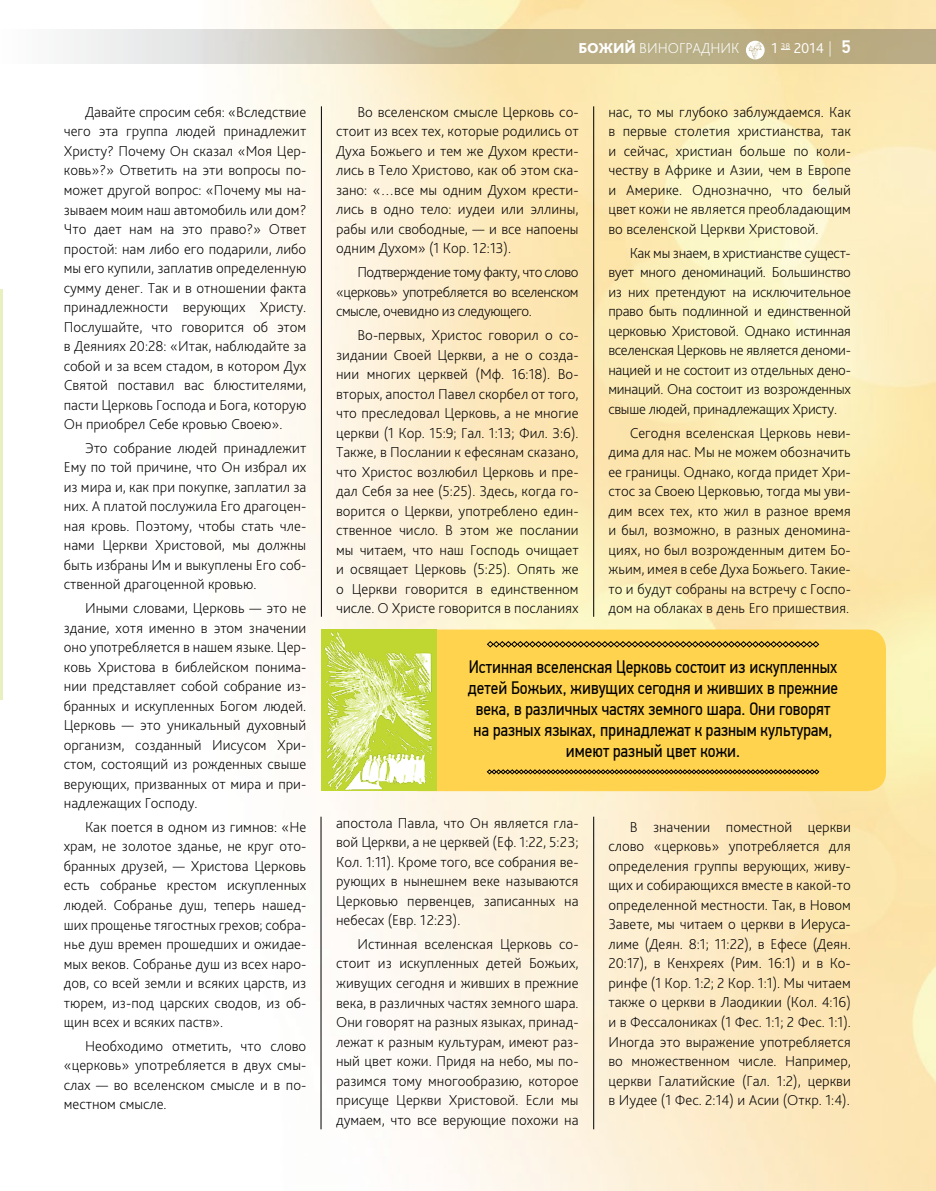
<style>
.page{position:relative;width:936px;height:1191px;background:#fff}
.page>*{position:absolute;margin:0;border:0;box-sizing:border-box;transform-origin:0 0}
.t1{font:18px/21px "PF Din Text Cond Pro";color:#000;text-align:center}
.t2{font:200 15px/19.5px "Bliss Pro";color:#000;text-align:justify}
.t3{font:200 15px "Bliss Pro";color:#fff}
.t4{font:300 15px "Bliss Pro";color:#fff}
.s1{font-weight:800}
.s2{font-weight:200}
.s3{font-family:"PF Din Text Pro";font-weight:500;font-size:18px}
</style>
<div class="page">
<img style="left:67px;top:0;width:868px;height:1191px">
<hr style="left:0;top:289px;width:3px;height:410px;background:#e9f0c0">
<hr style="left:593px;top:106px;width:1px;height:511px;background:#000">
<hr style="left:593px;top:816px;width:1px;height:313px;background:#000">
<hr style="left:321px;top:816px;width:1px;height:313px;background:#000">
<hr style="left:321px;top:106px;width:1px;height:511px;background:#000">
<div style="left:400px;top:629px;width:485px;height:162px;background:#ffd34d;border-radius:19px"></div>
<div style="left:321px;top:629px;width:115px;height:162px;background:#bfd730"></div>
<img style="left:324px;top:632px;width:108px;height:158px">
<svg style="left:487px;top:641px;width:332px;height:6px"></svg>
<svg style="left:487px;top:769px;width:332px;height:5px"></svg>
<svg style="left:67px;top:30px;width:868px;height:34px;background:#c7bea3"></svg>
<svg style="left:745px;top:41px;width:19px;height:18px"></svg>
<p class="t2" style="left:64px;top:102px;width:244px;text-indent:21px">Давайте спросим себя: «Вследствие чего эта группа людей принадлежит Христу? Почему Он сказал «Моя Цер&shy;ковь»?» Ответить на эти вопросы по&shy;может другой вопрос: «Почему мы на&shy;зываем моим наш автомобиль или дом?<br>Что дает нам на это право?» Ответ простой: нам либо его подарили, либо мы его купили, заплатив определенную сумму денег. Так и в отношении факта принадлежности верующих Христу.<br>Послушайте, что говорится об этом в Деяниях 20:28: «Итак, наблюдайте за собой и за всем стадом, в котором Дух Святой поставил вас блюстителями, пасти Церковь Господа и Бога, которую Он приобрел Себе кровью Своею».</p>
<p class="t2" style="left:64px;top:438px;width:244px;text-indent:21px">Это собрание людей принадлежит Ему по той причине, что Он избрал их из мира и, как при покупке, заплатил за них. А платой послужила Его драгоцен&shy;ная кровь. Поэтому, чтобы стать чле&shy;нами Церкви Христовой, мы должны быть избраны Им и выкуплены Его соб&shy;ственной драгоценной кровью.</p>
<p class="t2" style="left:64px;top:598px;width:244px;text-indent:21px">Иными словами, Церковь — это не здание, хотя именно в этом значении оно употребляется в нашем языке. Цер&shy;ковь Христова в библейском понима&shy;нии представляет собой собрание из&shy;бранных и искупленных Богом людей.<br>Церковь — это уникальный духовный организм, созданный Иисусом Хри&shy;стом, состоящий из рожденных свыше верующих, призванных от мира и при&shy;надлежащих Господу.</p>
<p class="t2" style="left:64px;top:817px;width:244px;text-indent:21px">Как поется в одном из гимнов: «Не храм, не золотое зданье, не круг ото&shy;бранных друзей, — Христова Церковь есть собранье крестом искупленных людей. Собранье душ, теперь нашед&shy;ших прощенье тягостных грехов; собра&shy;нье душ времен прошедших и ожидае&shy;мых веков. Собранье душ из всех наро&shy;дов, со всей земли и всяких царств, из тюрем, из-под царских сводов, из об&shy;щин всех и всяких паств».</p>
<p class="t2" style="left:64px;top:1035px;width:244px;text-indent:21px">Необходимо отметить, что слово «церковь» употребляется в двух смы&shy;слах — во вселенском смысле и в по&shy;местном смысле.</p>
<p class="t3" style="left:578px;top:39px;width:162px"><span class="s1">БОЖИЙ</span> ВИНОГРАДНИК</p>
<p class="t4" style="left:771px;top:39px;width:81px">1 <sup>38</sup> 2014 <span class="s2">|</span> <span class="s3">5</span></p>
<p class="t2" style="left:336px;top:102px;width:244px;text-indent:21px">Во вселенском смысле Церковь со&shy;стоит из всех тех, которые родились от Духа Божьего и тем же Духом крести&shy;лись в Тело Христово, как об этом ска&shy;зано: «…все мы одним Духом крести&shy;лись в одно тело: иудеи или эллины, рабы или свободные, — и все напоены одним Духом» (1 Кор. 12:13).</p>
<p class="t2" style="left:336px;top:262px;width:244px;text-indent:21px">Подтверждение тому факту, что слово «церковь» употребляется во вселенском смысле, очевидно из следующего.</p>
<p class="t2" style="left:336px;top:325px;width:244px;text-indent:21px">Во-первых, Христос говорил о со&shy;зидании Своей Церкви, а не о созда&shy;нии многих церквей (Мф. 16:18). Во&shy;вторых, апостол Павел скорбел от того, что преследовал Церковь, а не многие церкви (1 Кор. 15:9; Гал. 1:13; Фил. 3:6).<br>Также, в Послании к ефесянам сказано, что Христос возлюбил Церковь и пре&shy;дал Себя за нее (5:25). Здесь, когда го&shy;ворится о Церкви, употреблено един&shy;ственное число. В этом же послании мы читаем, что наш Господь очищает и освящает Церковь (5:25). Опять же о Церкви говорится в единственном числе. О Христе говорится в посланиях</p>
<p class="t2" style="left:608px;top:102px;width:244px">нас, то мы глубоко заблуждаемся. Как в первые столетия христианства, так и сейчас, христиан больше по коли&shy;честву в Африке и Азии, чем в Европе и Америке. Однозначно, что белый цвет кожи не является преобладающим во вселенской Церкви Христовой.</p>
<p class="t2" style="left:608px;top:243px;width:244px;text-indent:21px">Как мы знаем, в христианстве сущест&shy;вует много деноминаций. Большинство из них претендуют на исключительное право быть подлинной и единственной церковью Христовой. Однако истинная вселенская Церковь не является деноми&shy;нацией и не состоит из отдельных дено&shy;минаций. Она состоит из возрожденных свыше людей, принадлежащих Христу.</p>
<p class="t2" style="left:608px;top:422px;width:244px;text-indent:21px">Сегодня вселенская Церковь неви&shy;дима для нас. Мы не можем обозначить ее границы. Однако, когда придет Хри&shy;стос за Своею Церковью, тогда мы уви&shy;дим всех тех, кто жил в разное время и был, возможно, в разных деномина&shy;циях, но был возрожденным дитем Бо&shy;жьим, имея в себе Духа Божьего. Такие&shy;то и будут собраны на встречу с Госпо&shy;дом на облаках в день Его пришествия.</p>
<p class="t1" style="left:468px;top:656px;width:372px">Истинная вселенская Церковь состоит из искупленных детей Божьих, живущих сегодня и живших в прежние века, в различных частях земного шара. Они говорят на разных языках, принадлежат к разным культурам, имеют разный цвет кожи.</p>
<p class="t2" style="left:336px;top:812px;width:244px">апостола Павла, что Он является гла&shy;вой Церкви, а не церквей (Еф. 1:22, 5:23; Кол. 1:11). Кроме того, все собрания ве&shy;рующих в нынешнем веке называются Церковью первенцев, записанных на небесах (Евр. 12:23).</p>
<p class="t2" style="left:336px;top:934px;width:244px;text-indent:21px">Истинная вселенская Церковь со&shy;стоит из искупленных детей Божьих, живущих сегодня и живших в прежние века, в различных частях земного шара.<br>Они говорят на разных языках, принад&shy;лежат к разным культурам, имеют раз&shy;ный цвет кожи. Придя на небо, мы по&shy;разимся тому многообразию, которое присуще Церкви Христовой. Если мы думаем, что все верующие похожи на</p>
<p class="t2" style="left:608px;top:817px;width:244px;text-indent:21px">В значении поместной церкви слово «церковь» употребляется для определения группы верующих, живу&shy;щих и собирающихся вместе в какой-то определенной местности. Так, в Новом Завете, мы читаем о церкви в Иеруса&shy;лиме (Деян. 8:1; 11:22), в Ефесе (Деян.<br>20:17), в Кенхреях (Рим. 16:1) и в Ко&shy;ринфе (1 Кор. 1:2; 2 Кор. 1:1). Мы читаем также о церкви в Лаодикии (Кол. 4:16) и в Фессалониках (1 Фес. 1:1; 2 Фес. 1:1).<br>Иногда это выражение употребляется во множественном числе. Например, церкви Галатийские (Гал. 1:2), церкви в Иудее (1 Фес. 2:14) и Асии (Откр. 1:4).</p>
</div>
